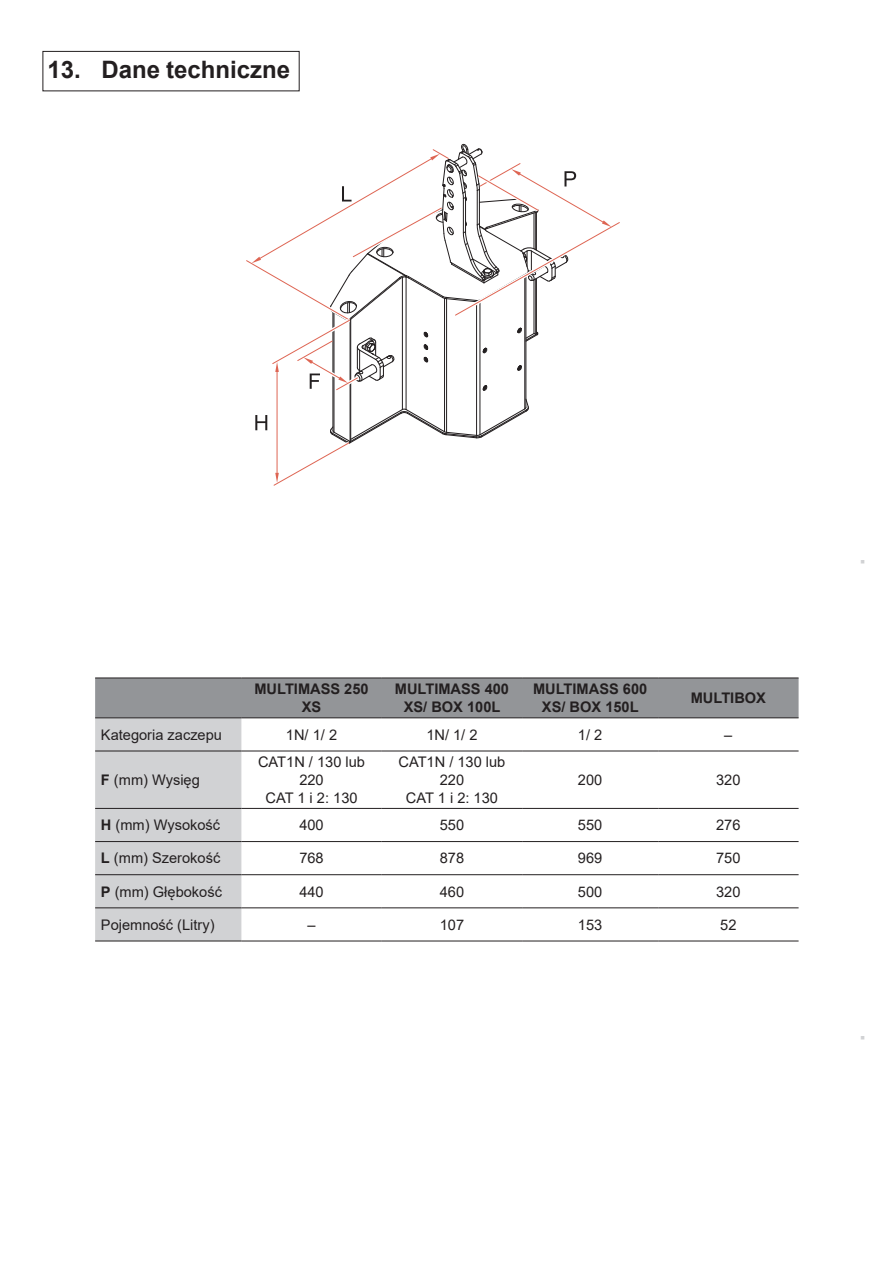
<style>
.page{position:relative;width:893px;height:1263px;background:#fff}
.page>*{position:absolute;margin:0;border:0;box-sizing:border-box;transform-origin:0 0}
.t1{font:700 24px "Arial";color:#231f20}
.t2{font:14.55px/17.5px "Arial";color:#231f20;text-align:center}
.t3{font:700 14.55px/17.5px "Arial";color:#231f20;text-align:center}
.Texte_code{font:7.5px "Arial";color:#d1d2d4}
.s1{font-weight:700}
</style>
<div class="page">
<div style="left:43px;top:51px;width:257px;height:40px;border:1px solid #231f20"></div>
<svg style="left:246px;top:144px;width:374px;height:342px"></svg>
<svg style="left:95px;top:679px;width:704px;height:262px"></svg>
<hr style="left:95px;top:678px;width:146px;height:1px;background:#231f20">
<hr style="left:241px;top:678px;width:141px;height:1px;background:#231f20">
<hr style="left:382px;top:678px;width:140px;height:1px;background:#231f20">
<hr style="left:522px;top:678px;width:136px;height:1px;background:#231f20">
<hr style="left:658px;top:678px;width:141px;height:1px;background:#231f20">
<hr style="left:95px;top:717px;width:146px;height:1px;background:#231f20">
<hr style="left:241px;top:717px;width:141px;height:1px;background:#231f20">
<hr style="left:382px;top:717px;width:140px;height:1px;background:#231f20">
<hr style="left:522px;top:717px;width:136px;height:1px;background:#231f20">
<hr style="left:658px;top:717px;width:141px;height:1px;background:#231f20">
<hr style="left:95px;top:751px;width:146px;height:1px;background:#231f20">
<hr style="left:241px;top:751px;width:141px;height:1px;background:#231f20">
<hr style="left:382px;top:751px;width:140px;height:1px;background:#231f20">
<hr style="left:522px;top:751px;width:136px;height:1px;background:#231f20">
<hr style="left:658px;top:751px;width:141px;height:1px;background:#231f20">
<hr style="left:95px;top:808px;width:146px;height:1px;background:#231f20">
<hr style="left:241px;top:808px;width:141px;height:1px;background:#231f20">
<hr style="left:382px;top:808px;width:140px;height:1px;background:#231f20">
<hr style="left:522px;top:808px;width:136px;height:1px;background:#231f20">
<hr style="left:658px;top:808px;width:141px;height:1px;background:#231f20">
<hr style="left:95px;top:841px;width:146px;height:1px;background:#231f20">
<hr style="left:241px;top:841px;width:141px;height:1px;background:#231f20">
<hr style="left:382px;top:841px;width:140px;height:1px;background:#231f20">
<hr style="left:522px;top:841px;width:136px;height:1px;background:#231f20">
<hr style="left:658px;top:841px;width:141px;height:1px;background:#231f20">
<hr style="left:95px;top:874px;width:146px;height:1px;background:#231f20">
<hr style="left:241px;top:874px;width:141px;height:1px;background:#231f20">
<hr style="left:382px;top:874px;width:140px;height:1px;background:#231f20">
<hr style="left:522px;top:874px;width:136px;height:1px;background:#231f20">
<hr style="left:658px;top:874px;width:141px;height:1px;background:#231f20">
<hr style="left:95px;top:907px;width:146px;height:1px;background:#231f20">
<hr style="left:241px;top:907px;width:141px;height:1px;background:#231f20">
<hr style="left:382px;top:907px;width:140px;height:1px;background:#231f20">
<hr style="left:522px;top:907px;width:136px;height:1px;background:#231f20">
<hr style="left:658px;top:907px;width:141px;height:1px;background:#231f20">
<hr style="left:95px;top:941px;width:146px;height:1px;background:#231f20">
<hr style="left:241px;top:941px;width:141px;height:1px;background:#231f20">
<hr style="left:382px;top:941px;width:140px;height:1px;background:#231f20">
<hr style="left:522px;top:941px;width:136px;height:1px;background:#231f20">
<hr style="left:658px;top:941px;width:141px;height:1px;background:#231f20">
<p class="t1" style="left:48px;top:52px;width:244px">13. Dane techniczne</p>
<p class="t3" style="left:254px;top:681px;width:116px">MULTIMASS 250<br>XS</p>
<p class="t3" style="left:395px;top:681px;width:116px">MULTIMASS 400<br>XS/ BOX 100L</p>
<p class="t3" style="left:533px;top:681px;width:116px">MULTIMASS 600<br>XS/ BOX 150L</p>
<p class="t3" style="left:691px;top:689px;width:77px">MULTIBOX</p>
<p class="t2" style="left:101px;top:726px;width:123px">Kategoria zaczepu</p>
<p class="t2" style="left:286px;top:726px;width:53px">1N/ 1/ 2</p>
<p class="t2" style="left:426px;top:726px;width:53px">1N/ 1/ 2</p>
<p class="t2" style="left:578px;top:726px;width:26px">1/ 2</p>
<p class="t2" style="left:724px;top:726px;width:10px">‒</p>
<p class="t2" style="left:101px;top:771px;width:100px"><span class="s1">F</span> (mm) Wysięg</p>
<p class="t2" style="left:258px;top:753px;width:108px">CAT1N / 130 lub<br>220<br>CAT 1 i 2: 130</p>
<p class="t2" style="left:398px;top:753px;width:108px">CAT1N / 130 lub<br>220<br>CAT 1 i 2: 130</p>
<p class="t2" style="left:578px;top:771px;width:26px">200</p>
<p class="t2" style="left:716px;top:771px;width:26px">320</p>
<p class="t2" style="left:101px;top:816px;width:121px"><span class="s1">H</span> (mm) Wysokość</p>
<p class="t2" style="left:299px;top:816px;width:26px">400</p>
<p class="t2" style="left:440px;top:816px;width:26px">550</p>
<p class="t2" style="left:578px;top:816px;width:26px">550</p>
<p class="t2" style="left:716px;top:816px;width:26px">276</p>
<p class="t2" style="left:101px;top:849px;width:121px"><span class="s1">L</span> (mm) Szerokość</p>
<p class="t2" style="left:299px;top:849px;width:26px">768</p>
<p class="t2" style="left:440px;top:849px;width:26px">878</p>
<p class="t2" style="left:578px;top:849px;width:26px">969</p>
<p class="t2" style="left:716px;top:849px;width:26px">750</p>
<p class="t2" style="left:101px;top:883px;width:123px"><span class="s1">P</span> (mm) Głębokość</p>
<p class="t2" style="left:299px;top:883px;width:26px">440</p>
<p class="t2" style="left:440px;top:883px;width:26px">460</p>
<p class="t2" style="left:578px;top:883px;width:26px">500</p>
<p class="t2" style="left:716px;top:883px;width:26px">320</p>
<p class="t2" style="left:101px;top:916px;width:115px">Pojemność (Litry)</p>
<p class="t2" style="left:307px;top:916px;width:10px">‒</p>
<p class="t2" style="left:440px;top:916px;width:26px">107</p>
<p class="t2" style="left:578px;top:916px;width:26px">153</p>
<p class="t2" style="left:720px;top:916px;width:18px">52</p>
<p class="Texte_code" style="left:857px;top:564px;width:6px;rotate:-90deg">■</p>
<p class="Texte_code" style="left:857px;top:1040px;width:6px;rotate:-90deg">■</p>
</div>
